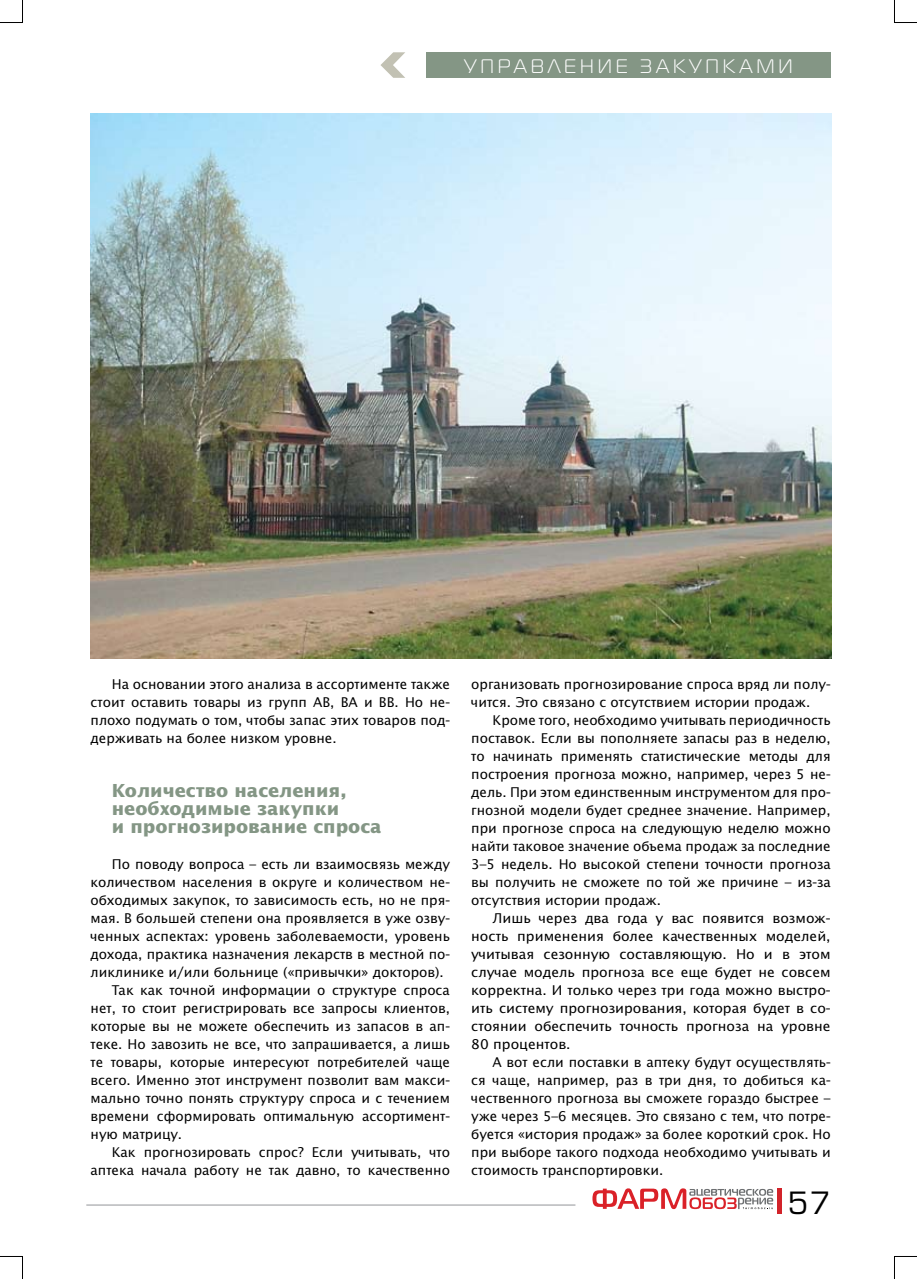
<style>
.page{position:relative;width:917px;height:1279px;background:#fff}
.page>*{position:absolute;margin:0;border:0;box-sizing:border-box;transform-origin:0 0}
.t1{font:30px "Europe";color:#000}
.t2{font:19.5px "Magistral C";letter-spacing:.2em;color:#fff}
.t3{font:700 18px/18px "Office Type Sans";color:#849685}
.t4{font:13.5px/18px "Office Type Sans";color:#000;text-align:justify}
</style>
<div class="page">
<svg style="left:592px;top:1188px;width:181px;height:21px"></svg>
<hr style="left:86px;top:1204px;width:489px;height:1px;background:#939598">
<div style="left:426px;top:52px;width:404px;height:26px;background:#849685"></div>
<svg style="left:380px;top:52px;width:25px;height:26px"></svg>
<hr style="left:777px;top:1188px;width:4px;height:25px;background:#d2232a">
<img style="left:91px;top:114px;width:740px;height:544px">
<svg style="left:0;top:0;width:23px;height:23px"></svg>
<svg style="left:0;top:1256px;width:23px;height:22px"></svg>
<svg style="left:894px;top:0;width:23px;height:23px"></svg>
<svg style="left:894px;top:1256px;width:23px;height:22px"></svg>
<p class="t2" style="left:464px;top:56px;width:329px">УПРАВЛЕНИЕ ЗАКУПКАМИ</p>
<p class="t4" style="left:91px;top:675px;width:361px;text-indent:21px">На основании этого анализа в ассортименте также стоит оставить товары из групп АВ, ВА и ВВ. Но не&shy;плохо подумать о том, чтобы запас этих товаров под&shy;держивать на более низком уровне.</p>
<p class="t3" style="left:112px;top:781px;width:271px">Количество населения, необходимые закупки<br>и прогнозирование спроса</p>
<p class="t4" style="left:112px;top:855px;width:339px">По поводу вопроса – есть ли взаимосвязь между</p>
<p class="t4" style="left:91px;top:873px;width:361px">количеством населения в округе и количеством не-</p>
<p class="t4" style="left:91px;top:891px;width:361px">обходимых закупок, то зависимость есть, но не пря-</p>
<p class="t4" style="left:91px;top:909px;width:361px">мая. В большей степени она проявляется в уже озву-</p>
<p class="t4" style="left:91px;top:927px;width:361px">ченных аспектах: уровень заболеваемости, уровень</p>
<p class="t4" style="left:91px;top:945px;width:361px">дохода, практика назначения лекарств в местной по-</p>
<p class="t4" style="left:91px;top:963px;width:355px">ликлинике и/или больнице («привычки» докторов).</p>
<p class="t4" style="left:112px;top:981px;width:340px">Так как точной информации о структуре спроса</p>
<p class="t4" style="left:91px;top:999px;width:361px">нет, то стоит регистрировать все запросы клиентов,</p>
<p class="t4" style="left:91px;top:1017px;width:361px">которые вы не можете обеспечить из запасов в ап-</p>
<p class="t4" style="left:91px;top:1035px;width:361px">теке. Но завозить не все, что запрашивается, а лишь</p>
<p class="t4" style="left:91px;top:1053px;width:361px">те товары, которые интересуют потребителей чаще</p>
<p class="t4" style="left:91px;top:1071px;width:361px">всего. Именно этот инструмент позволит вам макси-</p>
<p class="t4" style="left:91px;top:1089px;width:361px">мально точно понять структуру спроса и с течением</p>
<p class="t4" style="left:91px;top:1107px;width:361px">времени сформировать оптимальную ассортимент-</p>
<p class="t4" style="left:91px;top:1125px;width:93px">ную матрицу.</p>
<p class="t4" style="left:112px;top:1143px;width:340px">Как прогнозировать спрос? Если учитывать, что</p>
<p class="t4" style="left:91px;top:1161px;width:361px">аптека начала работу не так давно, то качественно</p>
<p class="t4" style="left:471px;top:675px;width:361px">организовать прогнозирование спроса вряд ли полу-</p>
<p class="t4" style="left:471px;top:693px;width:341px">чится. Это связано с отсутствием истории продаж.</p>
<p class="t4" style="left:492px;top:711px;width:340px">Кроме того, необходимо учитывать периодичность</p>
<p class="t4" style="left:471px;top:729px;width:361px">поставок. Если вы пополняете запасы раз в неделю,</p>
<p class="t4" style="left:471px;top:747px;width:361px">то начинать применять статистические методы для</p>
<p class="t4" style="left:471px;top:765px;width:361px">построения прогноза можно, например, через 5 не-</p>
<p class="t4" style="left:471px;top:783px;width:361px">дель. При этом единственным инструментом для про-</p>
<p class="t4" style="left:471px;top:801px;width:361px">гнозной модели будет среднее значение. Например,</p>
<p class="t4" style="left:471px;top:819px;width:361px">при прогнозе спроса на следующую неделю можно</p>
<p class="t4" style="left:471px;top:837px;width:361px">найти таковое значение объема продаж за последние</p>
<p class="t4" style="left:471px;top:855px;width:361px">3–5 недель. Но высокой степени точности прогноза</p>
<p class="t4" style="left:471px;top:873px;width:361px">вы получить не сможете по той же причине – из-за</p>
<p class="t4" style="left:471px;top:891px;width:191px">отсутствия истории продаж.</p>
<p class="t4" style="left:492px;top:909px;width:340px">Лишь через два года у вас появится возмож-</p>
<p class="t4" style="left:471px;top:927px;width:361px">ность применения более качественных моделей,</p>
<p class="t4" style="left:471px;top:945px;width:361px">учитывая сезонную составляющую. Но и в этом</p>
<p class="t4" style="left:471px;top:963px;width:361px">случае модель прогноза все еще будет не совсем</p>
<p class="t4" style="left:471px;top:981px;width:361px">корректна. И только через три года можно выстро-</p>
<p class="t4" style="left:471px;top:999px;width:361px">ить систему прогнозирования, которая будет в со-</p>
<p class="t4" style="left:471px;top:1017px;width:361px">стоянии обеспечить точность прогноза на уровне</p>
<p class="t4" style="left:471px;top:1035px;width:101px">80 процентов.</p>
<p class="t4" style="left:492px;top:1053px;width:340px">А вот если поставки в аптеку будут осуществлять-</p>
<p class="t4" style="left:471px;top:1071px;width:361px">ся чаще, например, раз в три дня, то добиться ка-</p>
<p class="t4" style="left:471px;top:1089px;width:361px">чественного прогноза вы сможете гораздо быстрее –</p>
<p class="t4" style="left:471px;top:1107px;width:361px">уже через 5–6 месяцев. Это связано с тем, что потре-</p>
<p class="t4" style="left:471px;top:1125px;width:361px">буется «история продаж» за более короткий срок. Но</p>
<p class="t4" style="left:471px;top:1143px;width:361px">при выборе такого подхода необходимо учитывать и</p>
<p class="t4" style="left:471px;top:1161px;width:194px">стоимость транспортировки.</p>
<p class="t1" style="left:788px;top:1185px;width:44px">57</p>
</div>
